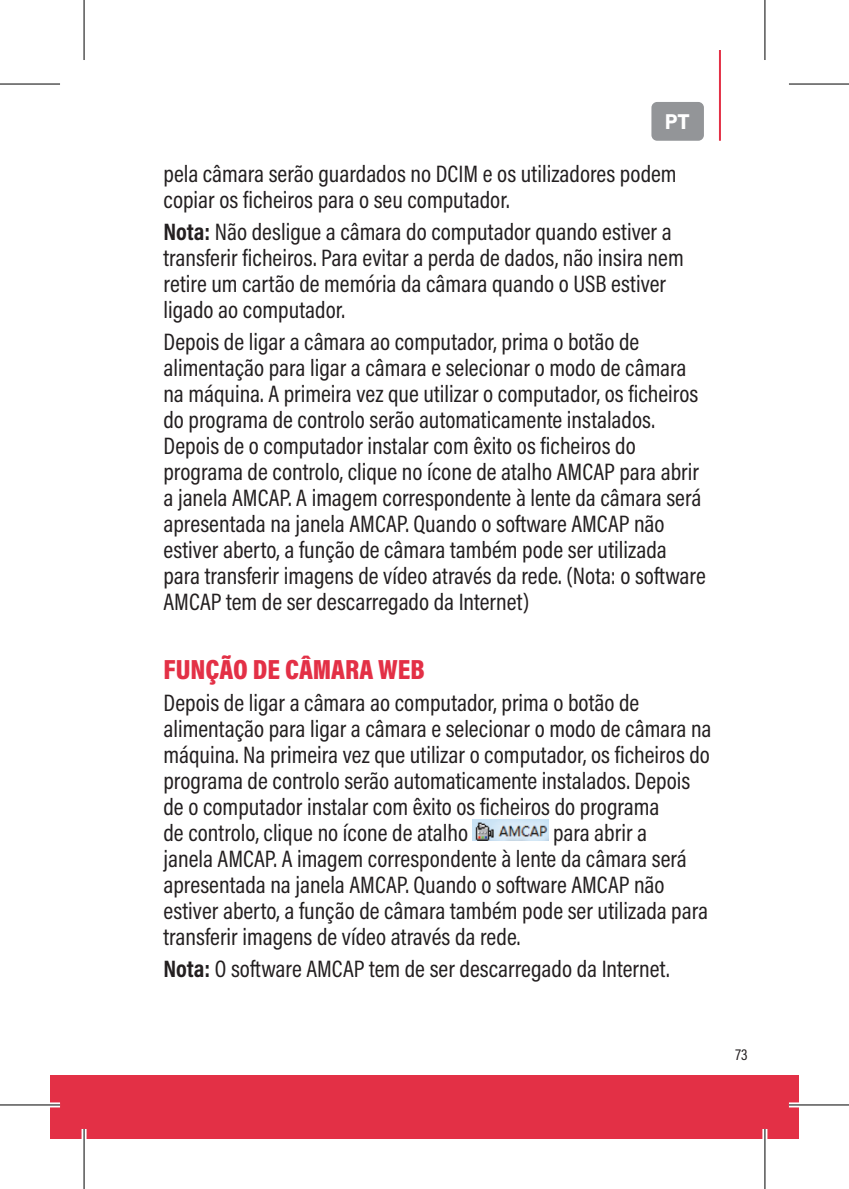
<style>
.page{position:relative;width:849px;height:1189px;background:#fff}
.page>*{position:absolute;margin:0;border:0;box-sizing:border-box;transform-origin:0 0}
.t1{font:900 28px "Acumin Pro Cond";color:#e33046}
.t2{font:24px/26px "Acumin Pro Cond";color:#231f20}
.t3{font:700 20px "Agfa Photo Thalis";color:#fff}
.t4{font:16px "Acumin Pro Cond";color:#231f20}
.s1{font-weight:700}
</style>
<div class="page">
<div style="left:50px;top:1075px;width:34px;height:63px;background:#e33046"></div>
<div style="left:84px;top:1075px;width:714px;height:63px;background:#e33046"></div>
<hr style="left:718px;top:50px;width:2px;height:91px;background:#e33046">
<div style="left:651px;top:102px;width:52px;height:39px;background:#939598;border-radius:6px"></div>
<img style="left:472px;top:819px;width:76px;height:21px">
<svg style="left:0;top:1102px;width:60px;height:5px"></svg>
<svg style="left:789px;top:1102px;width:59px;height:5px"></svg>
<hr style="left:82px;top:1128px;width:4px;height:60px;background:#fff">
<svg style="left:765px;top:0;width:1px;height:60px"></svg>
<svg style="left:762px;top:1129px;width:5px;height:59px"></svg>
<hr style="left:0;top:83px;width:60px;height:2px;background:#000">
<hr style="left:788px;top:83px;width:60px;height:2px;background:#000">
<hr style="left:0;top:1104px;width:60px;height:1px;background:#000">
<hr style="left:788px;top:1104px;width:60px;height:1px;background:#000">
<hr style="left:83px;top:0;width:2px;height:60px;background:#000">
<hr style="left:83px;top:1128px;width:2px;height:60px;background:#000">
<hr style="left:764px;top:0;width:1px;height:60px;background:#000">
<hr style="left:764px;top:1128px;width:1px;height:60px;background:#000">
<p class="t3" style="left:665px;top:109px;width:26px">PT</p>
<p class="t2" style="left:163px;top:160px;width:514px">pela câmara serão guardados no DCIM e os utilizadores podem copiar os ficheiros para o seu computador.</p>
<p class="t2" style="left:163px;top:218px;width:521px"><span class="s1">Nota:</span> Não desligue a câmara do computador quando estiver a transferir ficheiros. Para evitar a perda de dados, não insira nem retire um cartão de memória da câmara quando o USB estiver ligado ao computador.</p>
<p class="t2" style="left:163px;top:328px;width:543px">Depois de ligar a câmara ao computador, prima o botão de alimentação para ligar a câmara e selecionar o modo de câmara na máquina. A primeira vez que utilizar o computador, os ficheiros do programa de controlo serão automaticamente instalados.<br>Depois de o computador instalar com êxito os ficheiros do programa de controlo, clique no ícone de atalho AMCAP para abrir a janela AMCAP. A imagem correspondente à lente da câmara será apresentada na janela AMCAP. Quando o software AMCAP não estiver aberto, a função de câmara também pode ser utilizada para transferir imagens de vídeo através da rede. (Nota: o software AMCAP tem de ser descarregado da Internet)</p>
<p class="t1" style="left:163px;top:651px;width:262px">FUNÇÃO DE CÂMARA WEB</p>
<p class="t2" style="left:163px;top:689px;width:549px">Depois de ligar a câmara ao computador, prima o botão de alimentação para ligar a câmara e selecionar o modo de câmara na máquina. Na primeira vez que utilizar o computador, os ficheiros do programa de controlo serão automaticamente instalados. Depois de o computador instalar com êxito os ficheiros do programa<br>de controlo, clique no ícone de atalho</p>
<p class="t2" style="left:163px;top:819px;width:546px;text-indent:389px">para abrir a<br>janela AMCAP. A imagem correspondente à lente da câmara será apresentada na janela AMCAP. Quando o software AMCAP não estiver aberto, a função de câmara também pode ser utilizada para transferir imagens de vídeo através da rede.</p>
<p class="t2" style="left:163px;top:954px;width:507px"><span class="s1">Nota:</span> O software AMCAP tem de ser descarregado da Internet.</p>
<p class="t4" style="left:735px;top:1044px;width:14px">73</p>
</div>
